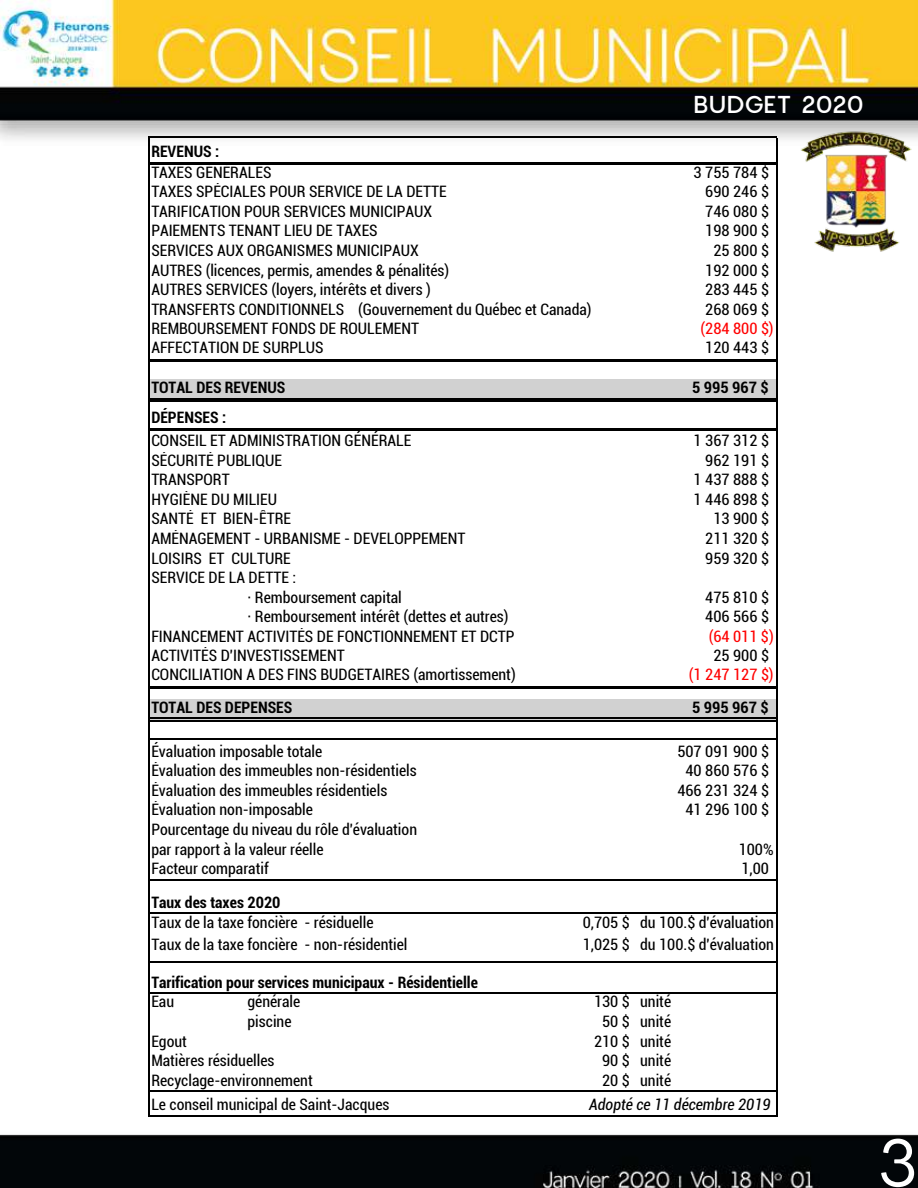
<style>
.page{position:relative;width:918px;height:1188px;background:#fff}
.page>*{position:absolute;margin:0;border:0;box-sizing:border-box;transform-origin:0 0}
.t1{font:67.5px "Charlevoix Pro";color:#fff}
.t2{font:500 24px "Charlevoix Pro";letter-spacing:-.04em;color:#fff}
.t3{font:condensed 15.75px/19.5px "Roboto";color:#000}
.t4{font:700 condensed 15.75px "Roboto";color:#000}
.t5{font:condensed 15.75px "Roboto";color:#f00}
.t6{font:italic condensed 15.75px "Roboto";color:#000}
</style>
<div class="page">
<img style="left:0;top:0;width:918px;height:1188px">
<div style="left:149px;top:380px;width:628px;height:20px;background:#d1d1d1"></div>
<div style="left:149px;top:699px;width:628px;height:21px;background:#d1d1d1"></div>
<svg style="left:148px;top:137px;width:1px;height:25px"></svg>
<svg style="left:776px;top:138px;width:1px;height:24px"></svg>
<hr style="left:148px;top:165px;width:1px;height:194px;background:#000">
<hr style="left:776px;top:165px;width:1px;height:194px;background:#000">
<hr style="left:148px;top:362px;width:1px;height:66px;background:#000">
<hr style="left:776px;top:362px;width:1px;height:66px;background:#000">
<hr style="left:148px;top:431px;width:1px;height:255px;background:#000">
<hr style="left:776px;top:431px;width:1px;height:255px;background:#000">
<hr style="left:148px;top:689px;width:1px;height:427px;background:#000">
<hr style="left:776px;top:689px;width:1px;height:427px;background:#000">
<hr style="left:149px;top:137px;width:628px;height:1px;background:#000">
<hr style="left:148px;top:162px;width:629px;height:3px;background:#000">
<hr style="left:148px;top:359px;width:629px;height:3px;background:#000">
<hr style="left:149px;top:398px;width:627px;height:1px;background:#000">
<hr style="left:149px;top:401px;width:627px;height:1px;background:#000">
<hr style="left:148px;top:428px;width:629px;height:3px;background:#000">
<hr style="left:148px;top:686px;width:629px;height:3px;background:#000">
<hr style="left:149px;top:718px;width:627px;height:1px;background:#000">
<hr style="left:149px;top:721px;width:627px;height:1px;background:#000">
<hr style="left:149px;top:739px;width:628px;height:1px;background:#000">
<hr style="left:149px;top:879px;width:628px;height:1px;background:#000">
<hr style="left:149px;top:913px;width:628px;height:1px;background:#000">
<hr style="left:149px;top:961px;width:628px;height:1px;background:#000">
<hr style="left:149px;top:993px;width:628px;height:1px;background:#000">
<hr style="left:149px;top:1090px;width:628px;height:2px;background:#000">
<hr style="left:149px;top:1115px;width:628px;height:1px;background:#000">
<img style="left:797px;top:127px;width:121px;height:128px">
<h2 class="t2" style="left:693px;top:89px;width:173px">BUDGET 2020</h2>
<p class="t4" style="left:151px;top:140px;width:70px">REVENUS :</p>
<p class="t3" style="left:151px;top:162px;width:122px">TAXES GÉNÉRALES</p>
<p class="t3" style="left:694px;top:162px;width:77px">3 755 784 $</p>
<p class="t3" style="left:151px;top:181px;width:297px">TAXES SPÉCIALES POUR SERVICE DE LA DETTE</p>
<p class="t3" style="left:705px;top:181px;width:65px">690 246 $</p>
<p class="t3" style="left:151px;top:201px;width:282px">TARIFICATION POUR SERVICES MUNICIPAUX</p>
<p class="t3" style="left:705px;top:201px;width:65px">746 080 $</p>
<p class="t3" style="left:151px;top:221px;width:228px">PAIEMENTS TENANT LIEU DE TAXES</p>
<p class="t3" style="left:705px;top:221px;width:65px">198 900 $</p>
<p class="t3" style="left:151px;top:240px;width:269px">SERVICES AUX ORGANISMES MUNICIPAUX</p>
<p class="t3" style="left:713px;top:240px;width:57px">25 800 $</p>
<p class="t3" style="left:151px;top:260px;width:299px">AUTRES (licences, permis, amendes &amp; pénalités)</p>
<p class="t3" style="left:705px;top:260px;width:65px">192 000 $</p>
<p class="t3" style="left:151px;top:279px;width:281px">AUTRES SERVICES (loyers, intérêts et divers )</p>
<p class="t3" style="left:705px;top:279px;width:65px">283 445 $</p>
<p class="t3" style="left:151px;top:299px;width:442px">TRANSFERTS CONDITIONNELS (Gouvernement du Québec et Canada)</p>
<p class="t3" style="left:705px;top:299px;width:65px">268 069 $</p>
<p class="t3" style="left:151px;top:318px;width:269px">REMBOURSEMENT FONDS DE ROULEMENT</p>
<p class="t5" style="left:701px;top:318px;width:75px">(284 800 $)</p>
<p class="t3" style="left:151px;top:337px;width:174px">AFFECTATION DE SURPLUS</p>
<p class="t3" style="left:705px;top:337px;width:65px">120 443 $</p>
<p class="t4" style="left:151px;top:377px;width:136px">TOTAL DES REVENUS</p>
<p class="t4" style="left:692px;top:377px;width:78px">5 995 967 $</p>
<p class="t4" style="left:151px;top:406px;width:76px">DÉPENSES :</p>
<p class="t3" style="left:151px;top:430px;width:262px">CONSEIL ET ADMINISTRATION GÉNÉRALE</p>
<p class="t3" style="left:694px;top:430px;width:77px">1 367 312 $</p>
<p class="t3" style="left:151px;top:450px;width:132px">SÉCURITÉ PUBLIQUE</p>
<p class="t3" style="left:705px;top:450px;width:65px">962 191 $</p>
<p class="t3" style="left:151px;top:469px;width:80px">TRANSPORT</p>
<p class="t3" style="left:694px;top:469px;width:77px">1 437 888 $</p>
<p class="t3" style="left:151px;top:489px;width:127px">HYGIÈNE DU MILIEU</p>
<p class="t3" style="left:694px;top:489px;width:77px">1 446 898 $</p>
<p class="t3" style="left:151px;top:509px;width:141px">SANTÉ ET BIEN-ÊTRE</p>
<p class="t3" style="left:713px;top:509px;width:57px">13 900 $</p>
<p class="t3" style="left:151px;top:528px;width:316px">AMÉNAGEMENT - URBANISME - DEVELOPPEMENT</p>
<p class="t3" style="left:705px;top:528px;width:65px">211 320 $</p>
<p class="t3" style="left:151px;top:548px;width:141px">LOISIRS ET CULTURE</p>
<p class="t3" style="left:705px;top:548px;width:65px">959 320 $</p>
<p class="t3" style="left:248px;top:567px;width:156px;text-indent:-96px">SERVICE DE LA DETTE :<br>· Remboursement capital</p>
<p class="t3" style="left:705px;top:587px;width:65px">475 810 $</p>
<p class="t3" style="left:248px;top:606px;width:263px">· Remboursement intérêt (dettes et autres)</p>
<p class="t3" style="left:705px;top:606px;width:65px">406 566 $</p>
<p class="t3" style="left:151px;top:626px;width:365px">FINANCEMENT ACTIVITÉS DE FONCTIONNEMENT ET DCTP</p>
<p class="t5" style="left:709px;top:625px;width:67px">(64 011 $)</p>
<p class="t3" style="left:151px;top:646px;width:195px">ACTIVITÉS D'INVESTISSEMENT</p>
<p class="t3" style="left:713px;top:646px;width:57px">25 900 $</p>
<p class="t3" style="left:151px;top:665px;width:366px">CONCILIATION À DES FINS BUDGÉTAIRES (amortissement)</p>
<p class="t5" style="left:689px;top:664px;width:86px">(1 247 127 $)</p>
<p class="t4" style="left:151px;top:696px;width:143px">TOTAL DES DÉPENSES</p>
<p class="t4" style="left:692px;top:696px;width:78px">5 995 967 $</p>
<p class="t3" style="left:151px;top:741px;width:173px">Évaluation imposable totale</p>
<p class="t3" style="left:677px;top:741px;width:93px">507 091 900 $</p>
<p class="t3" style="left:151px;top:760px;width:267px">Évaluation des immeubles non-résidentiels</p>
<p class="t3" style="left:686px;top:760px;width:85px">40 860 576 $</p>
<p class="t3" style="left:151px;top:780px;width:237px">Évaluation des immeubles résidentiels</p>
<p class="t3" style="left:677px;top:780px;width:93px">466 231 324 $</p>
<p class="t3" style="left:151px;top:800px;width:163px">Évaluation non-imposable</p>
<p class="t3" style="left:686px;top:800px;width:85px">41 296 100 $</p>
<p class="t3" style="left:151px;top:819px;width:267px">Pourcentage du niveau du rôle d'évaluation par rapport à la valeur réelle</p>
<p class="t3" style="left:739px;top:839px;width:36px">100%</p>
<p class="t3" style="left:151px;top:858px;width:119px">Facteur comparatif</p>
<p class="t3" style="left:741px;top:858px;width:29px">1,00</p>
<p class="t4" style="left:151px;top:891px;width:131px">Taux des taxes 2020</p>
<p class="t3" style="left:151px;top:913px;width:224px">Taux de la taxe foncière - résiduelle</p>
<p class="t3" style="left:583px;top:913px;width:193px">0,705 $ du 100.$ d'évaluation</p>
<p class="t3" style="left:151px;top:934px;width:258px">Taux de la taxe foncière - non-résidentiel</p>
<p class="t3" style="left:583px;top:934px;width:193px">1,025 $ du 100.$ d'évaluation</p>
<p class="t4" style="left:151px;top:971px;width:328px">Tarification pour services municipaux - Résidentielle</p>
<p class="t3" style="left:151px;top:992px;width:24px">Eau</p>
<p class="t3" style="left:248px;top:992px;width:54px">générale</p>
<p class="t3" style="left:594px;top:992px;width:79px">130 $ unité</p>
<p class="t3" style="left:248px;top:1011px;width:46px">piscine</p>
<p class="t3" style="left:602px;top:1011px;width:71px">50 $ unité</p>
<p class="t3" style="left:151px;top:1031px;width:37px">Egout</p>
<p class="t3" style="left:594px;top:1031px;width:79px">210 $ unité</p>
<p class="t3" style="left:151px;top:1050px;width:125px">Matières résiduelles</p>
<p class="t3" style="left:602px;top:1050px;width:71px">90 $ unité</p>
<p class="t3" style="left:151px;top:1070px;width:163px">Recyclage-environnement</p>
<p class="t3" style="left:602px;top:1070px;width:71px">20 $ unité</p>
<p class="t3" style="left:151px;top:1094px;width:240px">Le conseil municipal de Saint-Jacques</p>
<p class="t6" style="left:589px;top:1094px;width:183px">Adopté ce 11 décembre 2019</p>
<h1 class="t1" style="left:875px;top:1120px;width:44px">3</h1>
</div>
